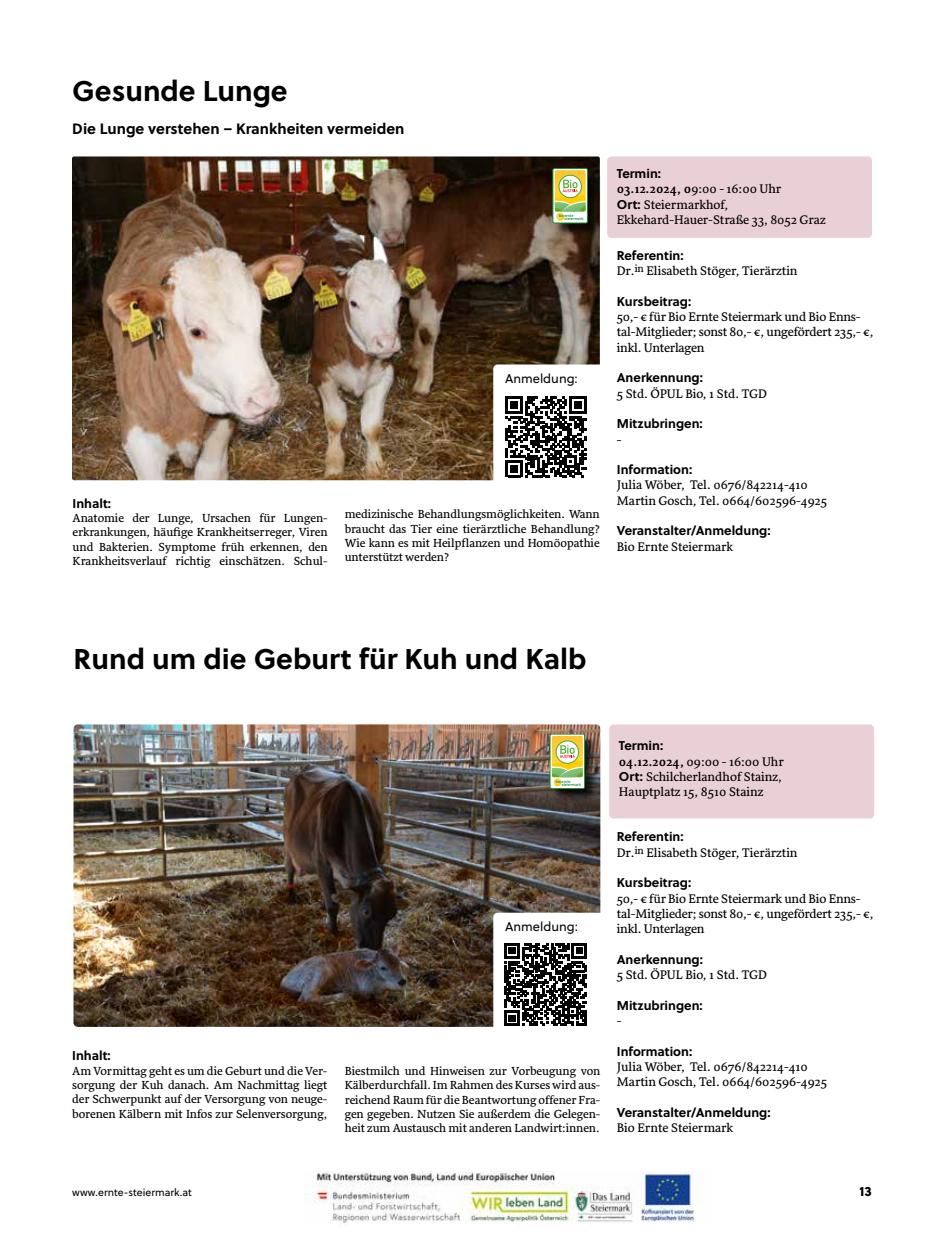
<style>
.page{position:relative;width:944px;height:1251px;background:#fff}
.page>*{position:absolute;margin:0;border:0;box-sizing:border-box;transform-origin:0 0}
.t1{font:700 28.5px "Soleil";color:#000}
.t2{font:700 15px "Soleil";color:#000}
.t3{font:13.5px "Soleil Xb";color:#000}
.t4{font:12.75px/15.3px "Sirba";letter-spacing:-.005em;color:#000}
.t5{font:700 12.75px "Soleil";color:#000}
.t6{font:12.75px "Soleil";color:#000}
.t7{font:12px/14.4px "Sirba";color:#000;text-align:justify}
.t8{font:10.5px "Soleil";color:#000}
.t9{font:4.05px/3.3px "DIN Mittelschrift";color:#0a8e2d}
.s1{font-weight:700}
.s2{font-family:"Soleil";font-weight:700}
</style>
<div class="page">
<img style="left:305px;top:1171px;width:389px;height:53px">
<div style="left:607px;top:156px;width:265px;height:82px;background:#e9d0d6;border-radius:4px"></div>
<img style="left:72px;top:156px;width:528px;height:324px">
<div style="left:554px;top:170px;width:47px;height:67px;background:#000;opacity:.75"></div>
<div style="left:553px;top:168px;width:35px;height:55px;border:1px solid #0a8e2d;border-radius:2px"></div>
<svg style="left:555px;top:166px;width:31px;height:55px"></svg>
<div style="left:493px;top:364px;width:114px;height:124px;background:#fff;border-radius:4px"></div>
<svg style="left:506px;top:396px;width:81px;height:81px"></svg>
<div style="left:609px;top:724px;width:265px;height:94px;background:#e9d0d6;border-radius:4px"></div>
<img style="left:73px;top:724px;width:527px;height:302px">
<div style="left:551px;top:735px;width:47px;height:67px;background:#000;opacity:.75"></div>
<div style="left:550px;top:733px;width:35px;height:55px;border:1px solid #0a8e2d;border-radius:2px"></div>
<svg style="left:552px;top:735px;width:31px;height:51px"></svg>
<div style="left:493px;top:912px;width:114px;height:124px;background:#fff;border-radius:4px"></div>
<svg style="left:504px;top:943px;width:83px;height:82px"></svg>
<h1 class="t1" style="left:72px;top:72px;width:217px">Gesunde Lunge</h1>
<p class="t2" style="left:72px;top:118px;width:334px">Die Lunge verstehen – Krankheiten vermeiden</p>
<p class="t9" style="left:565px;top:213px;width:21px">steiermark</p>
<p class="t9" style="left:565px;top:214px;width:21px;text-indent:-6px">bio ernte steiermark</p>
<p class="t6" style="left:505px;top:371px;width:74px">Anmeldung:</p>
<p class="t5" style="left:73px;top:494px;width:40px">Inhalt:</p>
<p class="t7" style="left:73px;top:511px;width:257px">Anatomie der Lunge, Ursachen für Lungen&shy;erkrankungen, häufige Krankheitserreger, Viren und Bakterien. Symptome früh erkennen, den Krankheitsverlauf richtig einschätzen. Schul-</p>
<p class="t7" style="left:345px;top:507px;width:257px">medizinische Behandlungsmöglichkeiten. Wann braucht das Tier eine tierärztliche Behandlung?<br>Wie kann es mit Heilpflanzen und Homöopathie unterstützt werden?</p>
<p class="t5" style="left:617px;top:165px;width:46px">Termin:</p>
<p class="t4" style="left:617px;top:182px;width:211px"><span class="s1">03.12.2024, 0</span>9:00 - 16:00 Uhr<br><span class="s2">Ort:</span> Steiermarkhof,<br>Ekkehard-Hauer-Straße 33, 8052 Graz</p>
<p class="t5" style="left:617px;top:247px;width:68px">Referentin:</p>
<p class="t4" style="left:617px;top:263px;width:182px">Dr.<sup>in</sup> Elisabeth Stöger, Tierärztin</p>
<p class="t5" style="left:617px;top:293px;width:76px">Kursbeitrag:</p>
<p class="t4" style="left:617px;top:309px;width:258px">50,- € für Bio Ernte Steiermark und Bio Enns&shy;tal-Mitglieder; sonst 80,- €, ungefördert 235,- €, inkl. Unterlagen</p>
<p class="t5" style="left:617px;top:369px;width:88px">Anerkennung:</p>
<p class="t4" style="left:617px;top:386px;width:152px">5 Std. ÖPUL Bio, 1 Std. TGD</p>
<p class="t5" style="left:617px;top:415px;width:87px">Mitzubringen:</p>
<p class="t4" style="left:617px;top:432px;width:6px">-</p>
<p class="t5" style="left:617px;top:461px;width:77px">Information:</p>
<p class="t4" style="left:617px;top:478px;width:212px">Julia Wöber, Tel. 0676/842214-410<br>Martin Gosch, Tel. 0664/602596-4925</p>
<p class="t5" style="left:617px;top:522px;width:155px">Veranstalter/Anmeldung:</p>
<p class="t4" style="left:617px;top:539px;width:118px">Bio Ernte Steiermark</p>
<h1 class="t1" style="left:73px;top:640px;width:514px">Rund um die Geburt für Kuh und Kalb</h1>
<p class="t5" style="left:72px;top:1047px;width:40px">Inhalt:</p>
<p class="t7" style="left:72px;top:1063px;width:257px">Am Vormittag geht es um die Geburt und die Ver&shy;sorgung der Kuh danach. Am Nachmittag liegt der Schwerpunkt auf der Versorgung von neuge&shy;borenen Kälbern mit Infos zur Selenversorgung,</p>
<p class="t9" style="left:562px;top:779px;width:21px;text-indent:-6px">bio ernte steiermark</p>
<p class="t6" style="left:505px;top:918px;width:74px">Anmeldung:</p>
<p class="t7" style="left:345px;top:1063px;width:257px">Biestmilch und Hinweisen zur Vorbeugung von Kälberdurchfall. Im Rahmen des Kurses wird aus&shy;reichend Raum für die Beantwortung offener Fra&shy;gen gegeben. Nutzen Sie außerdem die Gelegen&shy;heit zum Austausch mit anderen Landwirt:innen.</p>
<p class="t5" style="left:619px;top:737px;width:46px">Termin:</p>
<p class="t4" style="left:619px;top:754px;width:166px;text-align:justify"><span class="s1">04.12.2024,</span> 09:00 - 16:00 Uhr <span class="s2">Ort:</span> Schilcherlandhof Stainz, Hauptplatz 15, 8510 Stainz</p>
<p class="t5" style="left:617px;top:828px;width:68px">Referentin:</p>
<p class="t4" style="left:617px;top:845px;width:182px">Dr.<sup>in</sup> Elisabeth Stöger, Tierärztin</p>
<p class="t5" style="left:617px;top:874px;width:76px">Kursbeitrag:</p>
<p class="t4" style="left:617px;top:891px;width:258px">50,- € für Bio Ernte Steiermark und Bio Enns&shy;tal-Mitglieder; sonst 80,- €, ungefördert 235,- €, inkl. Unterlagen</p>
<p class="t5" style="left:617px;top:950px;width:88px">Anerkennung:</p>
<p class="t4" style="left:617px;top:967px;width:152px">5 Std. ÖPUL Bio, 1 Std. TGD</p>
<p class="t5" style="left:617px;top:996px;width:87px">Mitzubringen:</p>
<p class="t4" style="left:617px;top:1013px;width:6px">-</p>
<p class="t5" style="left:617px;top:1042px;width:77px">Information:</p>
<p class="t4" style="left:617px;top:1059px;width:212px">Julia Wöber, Tel. 0676/842214-410<br>Martin Gosch, Tel. 0664/602596-4925</p>
<p class="t5" style="left:617px;top:1103px;width:155px">Veranstalter/Anmeldung:</p>
<p class="t4" style="left:617px;top:1120px;width:118px">Bio Ernte Steiermark</p>
<p class="t8" style="left:72px;top:1185px;width:121px">www.ernte-steiermark.at</p>
<p class="t3" style="left:859px;top:1181px;width:14px">13</p>
</div>
